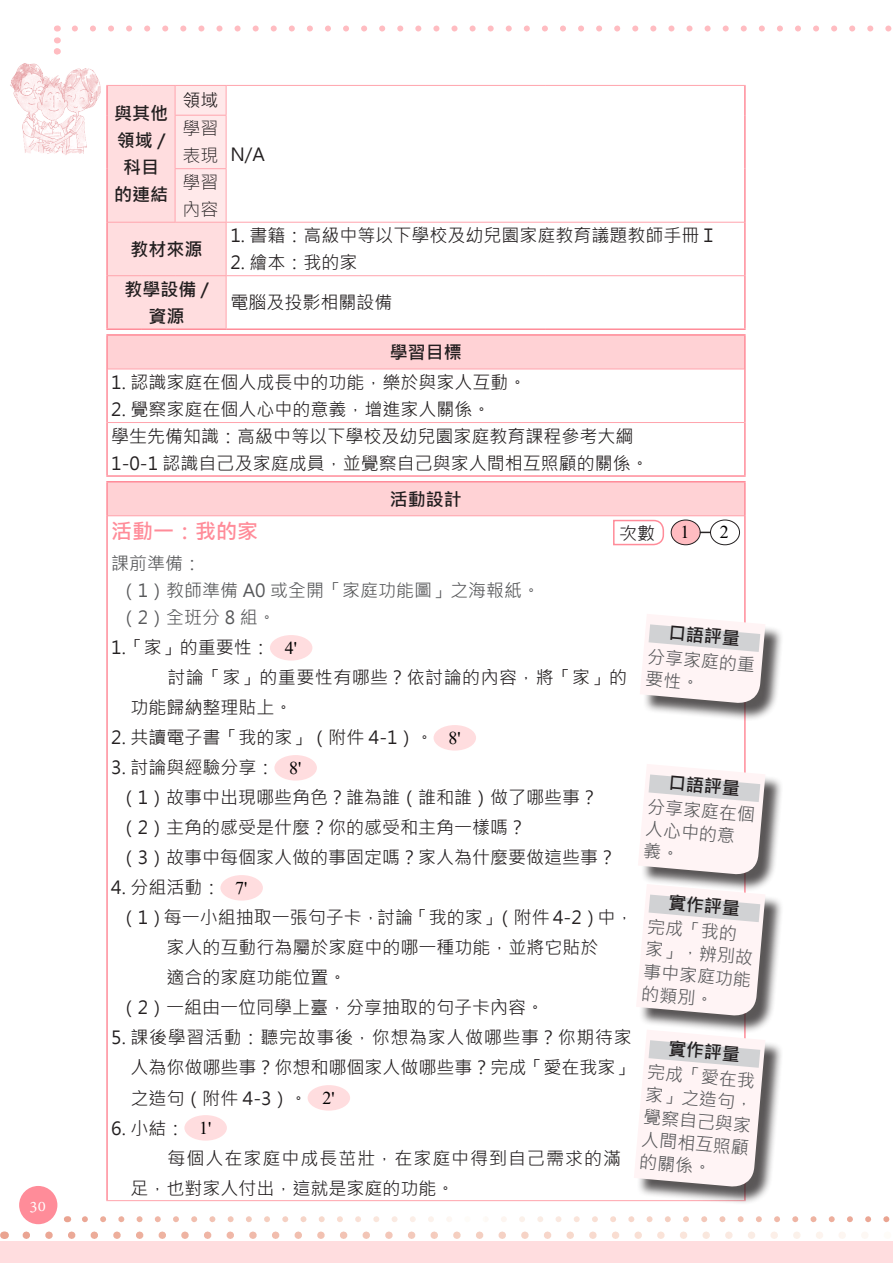
<style>
.page{position:relative;width:893px;height:1263px;background:#fff}
.page>*{position:absolute;margin:0;border:0;box-sizing:border-box;transform-origin:0 0}
.t1{font:700 21px "Microsoft Jheng Hei";color:#ff8c99}
.t2{font:18px/30px "Microsoft Jheng Hei";color:#231f20}
.t3{font:18px/22.5px "Microsoft Jheng Hei";color:#57585a}
.t4{font:700 18px/27px "Microsoft Jheng Hei";color:#231f20;text-align:center}
.t5{font:18px "Microsoft Jheng Hei";letter-spacing:.025em;color:#231f20}
.t6{font:18px "Microsoft Jheng Hei";letter-spacing:.055em;color:#231f20}
.t7{font:18px "Times New Roman";color:#000}
.t8{font:300 18px/26.8px "Microsoft Jheng Hei";color:#231f20;text-align:justify}
.t9{font:18px "Adobe Devanagari";color:#fff}
</style>
<div class="page">
<div style="left:19px;top:1186px;width:38px;height:38px;background:#ff8c99;border-radius:50%"></div>
<svg style="left:85px;top:1216px;width:805px;height:6px"></svg>
<svg style="left:0;top:1231px;width:893px;height:11px"></svg>
<svg style="left:75px;top:26px;width:817px;height:6px"></svg>
<svg style="left:54px;top:26px;width:6px;height:28px"></svg>
<img style="left:10px;top:63px;width:91px;height:92px">
<div style="left:0;top:1242px;width:893px;height:21px;background:#ffdddf"></div>
<hr style="left:106px;top:86px;width:2px;height:29px;background:#ff8c99">
<hr style="left:744px;top:86px;width:2px;height:29px;background:#ff8c99">
<hr style="left:106px;top:115px;width:2px;height:54px;background:#ff8c99">
<hr style="left:744px;top:115px;width:2px;height:54px;background:#ff8c99">
<hr style="left:106px;top:169px;width:2px;height:53px;background:#ff8c99">
<hr style="left:744px;top:169px;width:2px;height:53px;background:#ff8c99">
<hr style="left:106px;top:222px;width:2px;height:54px;background:#ff8c99">
<hr style="left:744px;top:222px;width:2px;height:54px;background:#ff8c99">
<hr style="left:106px;top:276px;width:2px;height:52px;background:#ff8c99">
<hr style="left:744px;top:276px;width:2px;height:52px;background:#ff8c99">
<hr style="left:106px;top:328px;width:35px;height:2px;background:#ff8c99">
<hr style="left:141px;top:328px;width:34px;height:2px;background:#ff8c99">
<hr style="left:175px;top:328px;width:51px;height:2px;background:#ff8c99">
<hr style="left:226px;top:328px;width:200px;height:2px;background:#ff8c99">
<hr style="left:426px;top:328px;width:119px;height:2px;background:#ff8c99">
<hr style="left:545px;top:328px;width:201px;height:2px;background:#ff8c99">
<hr style="left:106px;top:85px;width:35px;height:1px;background:#ffa4ad">
<hr style="left:226px;top:85px;width:200px;height:1px;background:#ffa4ad">
<svg style="left:107px;top:85px;width:120px;height:244px;background:#ffdee0"></svg>
<hr style="left:426px;top:85px;width:119px;height:1px;background:#ffa4ad">
<hr style="left:545px;top:85px;width:201px;height:1px;background:#ffa4ad">
<hr style="left:175px;top:115px;width:51px;height:1px;background:#ffa4ad">
<hr style="left:175px;top:116px;width:1px;height:52px;background:#ffa4ad">
<hr style="left:226px;top:116px;width:1px;height:52px;background:#ffa4ad">
<hr style="left:175px;top:168px;width:51px;height:1px;background:#ffa4ad">
<hr style="left:175px;top:169px;width:1px;height:53px;background:#ffa4ad">
<hr style="left:226px;top:169px;width:1px;height:53px;background:#ffa4ad">
<hr style="left:108px;top:222px;width:33px;height:1px;background:#ffa4ad">
<hr style="left:141px;top:222px;width:34px;height:1px;background:#ffa4ad">
<hr style="left:175px;top:222px;width:51px;height:1px;background:#ffa4ad">
<hr style="left:226px;top:222px;width:200px;height:1px;background:#ffa4ad">
<hr style="left:226px;top:223px;width:1px;height:52px;background:#ffa4ad">
<hr style="left:426px;top:222px;width:119px;height:1px;background:#ffa4ad">
<hr style="left:545px;top:222px;width:199px;height:1px;background:#ffa4ad">
<hr style="left:108px;top:275px;width:33px;height:1px;background:#ffa4ad">
<hr style="left:141px;top:275px;width:34px;height:1px;background:#ffa4ad">
<hr style="left:175px;top:275px;width:51px;height:1px;background:#ffa4ad">
<hr style="left:226px;top:275px;width:200px;height:1px;background:#ffa4ad">
<hr style="left:226px;top:276px;width:1px;height:52px;background:#ffa4ad">
<hr style="left:426px;top:275px;width:119px;height:1px;background:#ffa4ad">
<hr style="left:545px;top:275px;width:199px;height:1px;background:#ffa4ad">
<div style="left:107px;top:335px;width:638px;height:34px;background:#ffd2d5"></div>
<hr style="left:744px;top:336px;width:2px;height:33px;background:#ff8c99">
<hr style="left:106px;top:369px;width:2px;height:53px;background:#ff8c99">
<hr style="left:744px;top:369px;width:2px;height:53px;background:#ff8c99">
<hr style="left:106px;top:422px;width:2px;height:53px;background:#ff8c99">
<hr style="left:744px;top:422px;width:2px;height:53px;background:#ff8c99">
<hr style="left:106px;top:334px;width:640px;height:2px;background:#ff8c99">
<hr style="left:106px;top:336px;width:2px;height:33px;background:#ff8c99">
<hr style="left:106px;top:475px;width:640px;height:2px;background:#ff8c99">
<hr style="left:108px;top:369px;width:636px;height:1px;background:#ffa4ad">
<hr style="left:108px;top:422px;width:636px;height:1px;background:#ffa4ad">
<div style="left:107px;top:482px;width:638px;height:34px;background:#ffd2d5"></div>
<hr style="left:108px;top:515px;width:636px;height:1px;background:#ffa4ad">
<hr style="left:106px;top:516px;width:2px;height:684px;background:#ff8c99">
<hr style="left:744px;top:516px;width:2px;height:684px;background:#ff8c99">
<hr style="left:106px;top:481px;width:640px;height:1px;background:#ff8c99">
<hr style="left:106px;top:482px;width:2px;height:34px;background:#ff8c99">
<hr style="left:744px;top:482px;width:2px;height:34px;background:#ff8c99">
<hr style="left:106px;top:1200px;width:640px;height:1px;background:#ffa4ad">
<svg style="left:613px;top:519px;width:51px;height:27px"></svg>
<div style="left:671px;top:520px;width:29px;height:25px;background:#ffbcc1;border-radius:50%"></div>
<div style="left:671px;top:520px;width:30px;height:25px;border:1px solid #231f20;border-radius:50%"></div>
<div style="left:710px;top:520px;width:30px;height:25px;border:1px solid #231f20;border-radius:50%"></div>
<div style="left:643px;top:616px;width:140px;height:105px;background:#231f20;opacity:.75"></div>
<svg style="left:640px;top:614px;width:125px;height:91px"></svg>
<div style="left:270px;top:635px;width:42px;height:25px;background:#ffdddf;border-radius:50%"></div>
<div style="left:434px;top:725px;width:42px;height:25px;background:#ffdddf;border-radius:50%"></div>
<div style="left:274px;top:755px;width:43px;height:25px;background:#ffdddf;border-radius:50%"></div>
<div style="left:641px;top:767px;width:143px;height:125px;background:#231f20;opacity:.75"></div>
<svg style="left:638px;top:764px;width:127px;height:112px"></svg>
<div style="left:639px;top:887px;width:145px;height:147px;background:#231f20;opacity:.75"></div>
<svg style="left:637px;top:884px;width:128px;height:133px"></svg>
<div style="left:220px;top:875px;width:43px;height:25px;background:#ffdddf;border-radius:50%"></div>
<div style="left:637px;top:1032px;width:147px;height:173px;background:#231f20;opacity:.75"></div>
<svg style="left:634px;top:1030px;width:131px;height:158px"></svg>
<div style="left:308px;top:1085px;width:42px;height:25px;background:#ffdddf;border-radius:50%"></div>
<div style="left:184px;top:1115px;width:43px;height:25px;background:#ffdddf;border-radius:50%"></div>
<p class="t9" style="left:30px;top:1195px;width:18px">30</p>
<p class="t2" style="left:183px;top:86px;width:37px">領域</p>
<p class="t4" style="left:114px;top:100px;width:55px">與其他領域 /科目的連結</p>
<p class="t8" style="left:183px;top:115px;width:37px">學習表現學習內容</p>
<p class="t4" style="left:131px;top:236px;width:73px">教材來源</p>
<p class="t2" style="left:230px;top:139px;width:36px">N/A</p>
<p class="t2" style="left:230px;top:221px;width:489px">1. 書籍：高級中等以下學校及幼兒園家庭教育議題教師手冊Ｉ</p>
<p class="t2" style="left:230px;top:248px;width:129px">2. 繪本：我的家</p>
<p class="t4" style="left:124px;top:276px;width:86px">教學設備 /資源</p>
<p class="t2" style="left:230px;top:288px;width:163px">電腦及投影相關設備</p>
<p class="t4" style="left:390px;top:339px;width:73px">學習目標</p>
<p class="t2" style="left:111px;top:368px;width:417px">1. 認識家庭在個人成長中的功能，樂於與家人互動。</p>
<p class="t2" style="left:111px;top:396px;width:539px;line-height:26.7px">2. 覺察家庭在個人心中的意義，增進家人關係。<br>學生先備知識：高級中等以下學校及幼兒園家庭教育課程參考大綱<br>1-0-1 認識自己及家庭成員，並覺察自己與家人間相互照顧的關係。</p>
<p class="t4" style="left:390px;top:486px;width:73px">活動設計</p>
<p class="t1" style="left:111px;top:518px;width:149px">活動一：我的家</p>
<p class="t3" style="left:120px;top:550px;width:422px;line-height:27px;text-indent:-8px">課前準備：<br>（1）教師準備 A0 或全開「家庭功能圖」之海報紙。（2）全班分 8 組。</p>
<p class="t2" style="left:111px;top:633px;width:160px">1.「家」的重要性：</p>
<p class="t5" style="left:167px;top:666px;width:461px">討論「家」的重要性有哪些？依討論的內容，將「家」的</p>
<p class="t2" style="left:130px;top:693px;width:163px">功能歸納整理貼上。</p>
<p class="t2" style="left:111px;top:723px;width:324px">2. 共讀電子書「我的家」（附件 4-1）。</p>
<p class="t2" style="left:120px;top:753px;width:498px;text-indent:-8px">3. 討論與經驗分享：<br>（1）故事中出現哪些角色？誰為誰（誰和誰）做了哪些事？（2）主角的感受是什麼？你的感受和主角一樣嗎？<br>（3）故事中每個家人做的事固定嗎？家人為什麼要做這些事？</p>
<p class="t2" style="left:111px;top:873px;width:111px">4. 分組活動：</p>
<p class="t2" style="left:120px;top:903px;width:515px">（1）每一小組抽取一張句子卡，討論「我的家」（附件 4-2）中，</p>
<p class="t2" style="left:167px;top:933px;width:433px">家人的互動行為屬於家庭中的哪一種功能，並將它貼於</p>
<p class="t2" style="left:167px;top:963px;width:181px">適合的家庭功能位置。</p>
<p class="t2" style="left:120px;top:993px;width:426px">（2）一組由一位同學上臺，分享抽取的句子卡內容。</p>
<p class="t2" style="left:130px;top:1023px;width:504px;text-align:justify;text-indent:-19px">5. 課後學習活動：聽完故事後，你想為家人做哪些事？你期待家人為你做哪些事？你想和哪個家人做哪些事？完成「愛在我家」之造句（附件 4-3）。</p>
<p class="t2" style="left:111px;top:1113px;width:75px">6. 小結：</p>
<p class="t6" style="left:167px;top:1146px;width:455px">每個人在家庭中成長茁壯，在家庭中得到自己需求的滿</p>
<p class="t2" style="left:130px;top:1173px;width:325px">足，也對家人付出，這就是家庭的功能。</p>
<p class="t2" style="left:619px;top:518px;width:37px">次數</p>
<p class="t7" style="left:680px;top:520px;width:10px">1</p>
<p class="t7" style="left:720px;top:520px;width:10px">2</p>
<p class="t4" style="left:669px;top:619px;width:73px;rotate:5deg">口語評量</p>
<p class="t3" style="left:648px;top:645px;width:109px;rotate:5deg">分享家庭的重要性。</p>
<p class="t7" style="left:285px;top:635px;width:14px">4'</p>
<p class="t7" style="left:448px;top:725px;width:14px">8'</p>
<p class="t7" style="left:289px;top:755px;width:14px">8'</p>
<p class="t4" style="left:669px;top:769px;width:73px;rotate:5deg">口語評量</p>
<p class="t3" style="left:648px;top:795px;width:109px;rotate:5deg">分享家庭在個人心中的意義。</p>
<p class="t4" style="left:669px;top:889px;width:73px;rotate:5deg">實作評量</p>
<p class="t3" style="left:648px;top:915px;width:109px;rotate:5deg">完成「我的家」，辨別故事中家庭功能的類別。</p>
<p class="t7" style="left:235px;top:875px;width:14px">7'</p>
<p class="t4" style="left:669px;top:1035px;width:73px;rotate:5deg">實作評量</p>
<p class="t3" style="left:648px;top:1060px;width:109px;text-align:justify;rotate:5deg">完成「愛在我家」之造句，覺察自己與家人間相互照顧的關係。</p>
<p class="t7" style="left:322px;top:1085px;width:14px">2'</p>
<p class="t7" style="left:199px;top:1115px;width:14px">1'</p>
</div>
